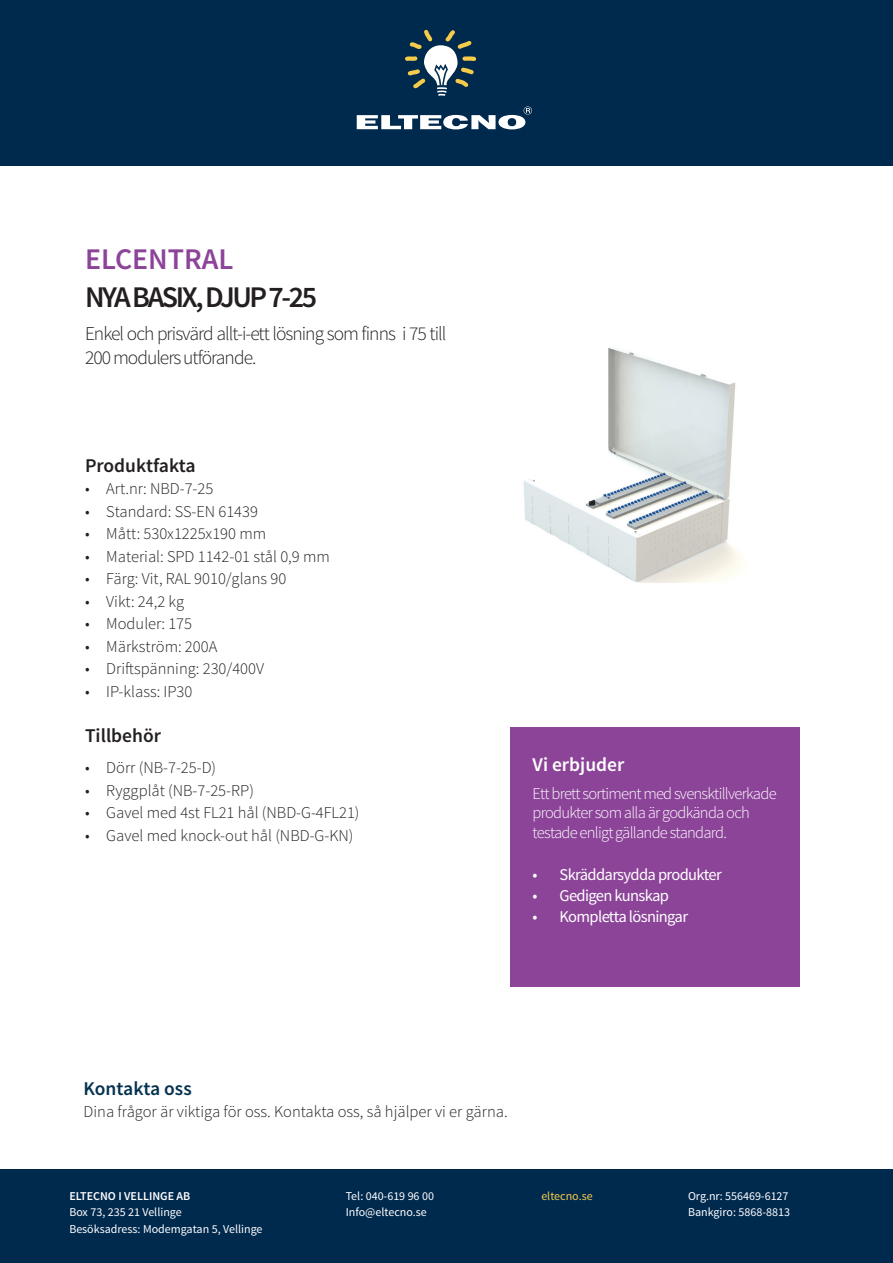
<style>
.page{position:relative;width:893px;height:1263px;background:#fff}
.page>*{position:absolute;margin:0;border:0;box-sizing:border-box;transform-origin:0 0}
.t1{font:600 30px "Source Sans Pro";letter-spacing:-.08em;color:#231f20}
.t2{font:600 30px "Source Sans Pro";color:#8c4499}
.t3{font:300 19.5px/24px "Source Sans Pro";letter-spacing:-.05em;color:#231f20}
.t4{font:600 19.5px "Source Sans Pro";color:#231f20}
.t5{font:600 19.5px "Source Sans Pro";letter-spacing:-.005em;color:#063251}
.t6{font:600 19.5px "Source Sans Pro";color:#fff}
.t7{font:300 16.5px "Source Sans Pro";color:#231f20}
.t8{font:300 16.5px/19.5px "Source Sans Pro";letter-spacing:-.045em;color:#fff}
.t9{font:16.5px "Source Sans Pro";letter-spacing:-.04em;color:#fff}
.t10{font:12px/16.5px "Source Sans Pro";color:#fff}
.t11{font:600 12px "Source Sans Pro";color:#fff}
.t12{font:12px "Source Sans Pro";color:#f5cc4a}
</style>
<div class="page">
<div style="left:0;top:0;width:893px;height:166px;background:#00294e"></div>
<div style="left:0;top:1169px;width:893px;height:94px;background:#00294e"></div>
<div style="left:510px;top:727px;width:289px;height:259px;background:#8c4499"></div>
<img style="left:523px;top:347px;width:219px;height:235px">
<svg style="left:405px;top:30px;width:72px;height:66px"></svg>
<svg style="left:357px;top:106px;width:175px;height:23px"></svg>
<h1 class="t2" style="left:85px;top:240px;width:150px">ELCENTRAL</h1>
<h1 class="t1" style="left:85px;top:278px;width:234px">NYA BASIX, DJUP 7-25</h1>
<p class="t3" style="left:85px;top:321px;width:363px">Enkel och prisvärd allt-i-ett lösning som finns i 75 till<br>200 modulers utförande.</p>
<p class="t4" style="left:85px;top:453px;width:112px">Produktfakta</p>
<p class="t7" style="left:85px;top:479px;width:130px">• Art.nr: NBD-7-25</p>
<p class="t7" style="left:85px;top:501px;width:174px">• Standard: SS-EN 61439</p>
<p class="t7" style="left:85px;top:524px;width:183px">• Mått: 530x1225x190 mm</p>
<p class="t7" style="left:85px;top:546px;width:246px">• Material: SPD 1142-01 stål 0,9 mm</p>
<p class="t7" style="left:85px;top:569px;width:203px">• Färg: Vit, RAL 9010/glans 90</p>
<p class="t7" style="left:85px;top:591px;width:100px">• Vikt: 24,2 kg</p>
<p class="t7" style="left:85px;top:614px;width:109px">• Moduler: 175</p>
<p class="t7" style="left:85px;top:636px;width:134px">• Märkström: 200A</p>
<p class="t7" style="left:85px;top:659px;width:181px">• Driftspänning: 230/400V</p>
<p class="t7" style="left:85px;top:681px;width:109px">• IP-klass: IP30</p>
<p class="t4" style="left:85px;top:723px;width:78px">Tillbehör</p>
<p class="t7" style="left:85px;top:758px;width:133px">• Dörr (NB-7-25-D)</p>
<p class="t7" style="left:85px;top:780px;width:170px">• Ryggplåt (NB-7-25-RP)</p>
<p class="t7" style="left:85px;top:803px;width:276px">• Gavel med 4st FL21 hål (NBD-G-4FL21)</p>
<p class="t7" style="left:85px;top:825px;width:270px">• Gavel med knock-out hål (NBD-G-KN)</p>
<p class="t6" style="left:533px;top:752px;width:93px">Vi erbjuder</p>
<p class="t8" style="left:533px;top:783px;width:246px">Ett brett sortiment med svensktillverkade produkter som alla är godkända och testade enligt gällande standard.</p>
<p class="t9" style="left:533px;top:864px;width:191px">• Skräddarsydda produkter</p>
<p class="t9" style="left:533px;top:885px;width:138px">• Gedigen kunskap</p>
<p class="t9" style="left:533px;top:906px;width:157px">• Kompletta lösningar</p>
<p class="t5" style="left:84px;top:1076px;width:110px">Kontakta oss</p>
<p class="t7" style="left:84px;top:1102px;width:426px">Dina frågor är viktiga för oss. Kontakta oss, så hjälper vi er gärna.</p>
<p class="t11" style="left:69px;top:1188px;width:123px">ELTECNO I VELLINGE AB</p>
<p class="t10" style="left:69px;top:1204px;width:195px">Box 73, 235 21 Vellinge<br>Besöksadress: Modemgatan 5, Vellinge</p>
<p class="t10" style="left:346px;top:1188px;width:90px">Tel: 040-619 96 00<br>Info@eltecno.se</p>
<p class="t12" style="left:541px;top:1188px;width:53px">eltecno.se</p>
<p class="t10" style="left:688px;top:1188px;width:103px">Org.nr: 556469-6127<br>Bankgiro: 5868-8813</p>
</div>
